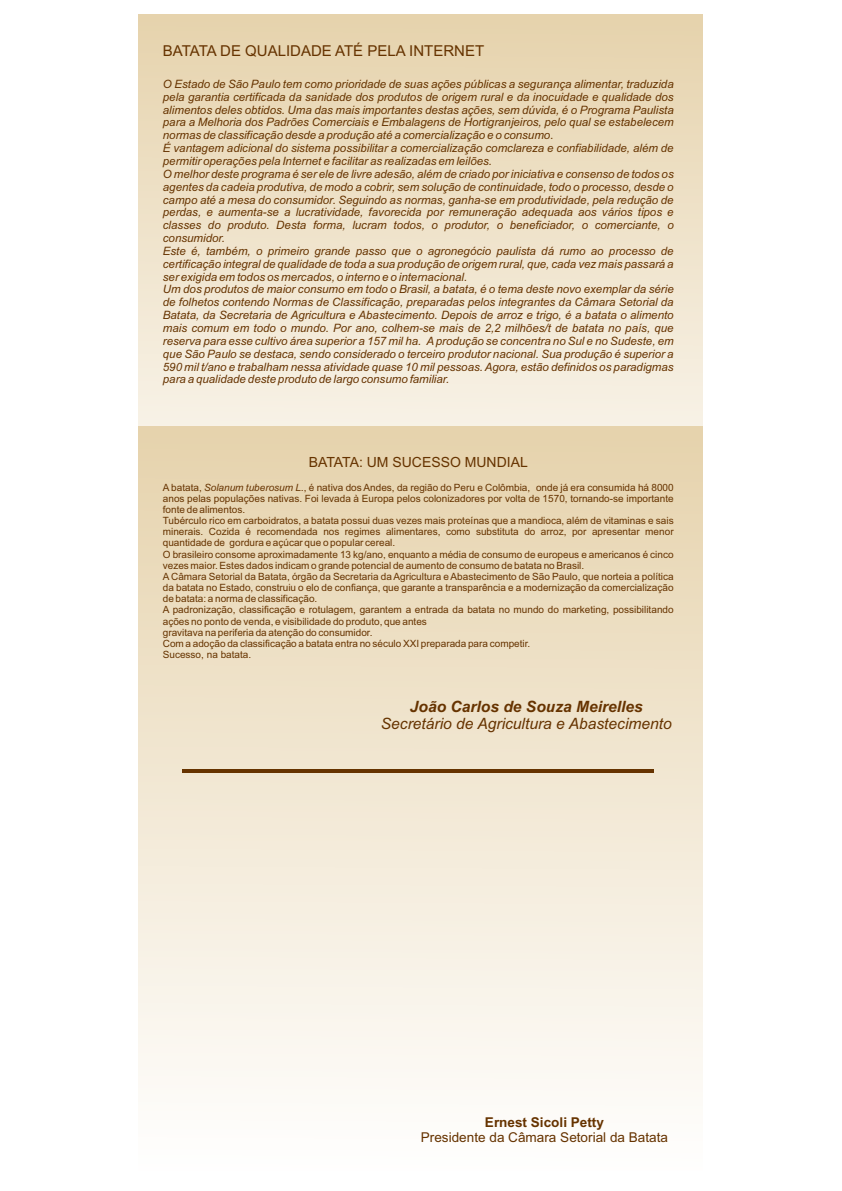
<style>
.page{position:relative;width:842px;height:1191px;background:#fff}
.page>*{position:absolute;margin:0;border:0;box-sizing:border-box;transform-origin:0 0}
.t1{font:italic 15.6px "Arial";color:#630}
.t2{font:italic 700 15.6px "Arial";color:#630}
.t3{font:15px "Arial";color:#630}
.t4{font:14px "Arial";color:#630}
.t5{font:13.6px "Arial";color:#630}
.t6{font:700 13.6px "Arial";color:#630}
.t7{font:italic 11.5px/12.8px "Arial";color:#630}
.t8{font:10px/11.2px "Arial";color:#630}
.s1{font-style:italic}
</style>
<div class="page">
<svg style="left:139px;top:14px;width:564px;height:413px;background:#eee2c9"></svg>
<div style="left:139px;top:427px;width:564px;height:743px;background:linear-gradient(to bottom,#e6d2ac,#fffefe)"></div>
<hr style="left:182px;top:769px;width:472px;height:3px;background:#630">
<h2 class="t3" style="left:163px;top:45px;width:323px">BATATA DE QUALIDADE ATÉ PELA INTERNET</h2>
<p class="t7" style="left:163px;top:78px;width:512px">O Estado de São Paulo tem como prioridade de suas ações públicas a segurança alimentar, traduzida pela garantia certificada da sanidade dos produtos de origem rural e da inocuidade e qualidade dos alimentos deles obtidos. Uma das mais importantes destas ações, sem dúvida, é o Programa Paulista para a Melhoria dos Padrões Comerciais e Embalagens de Hortigranjeiros, pelo qual se estabelecem normas de classificação desde a produção até a comercialização e o consumo.<br>É vantagem adicional do sistema possibilitar a comercialização comclareza e confiabilidade, além de permitir operações pela Internet e facilitar as realizadas em leilões.<br>O melhor deste programa é ser ele de livre adesão, além de criado por iniciativa e consenso de todos os agentes da cadeia produtiva, de modo a cobrir, sem solução de continuidade, todo o processo, desde o campo até a mesa do consumidor. Seguindo as normas, ganha-se em produtividade, pela redução de perdas, e aumenta-se a lucratividade, favorecida por remuneração adequada aos vários tipos e classes do produto. Desta forma, lucram todos, o produtor, o beneficiador, o comerciante, o consumidor.<br>Este é, também, o primeiro grande passo que o agronegócio paulista dá rumo ao processo de certificação integral de qualidade de toda a sua produção de origem rural, que, cada vez mais passará a ser exigida em todos os mercados, o interno e o internacional.<br>Um dos produtos de maior consumo em todo o Brasil, a batata, é o tema deste novo exemplar da série de folhetos contendo Normas de Classificação, preparadas pelos integrantes da Câmara Setorial da Batata, da Secretaria de Agricultura e Abastecimento. Depois de arroz e trigo, é a batata o alimento mais comum em todo o mundo. Por ano, colhem-se mais de 2,2 milhões/t de batata no país, que reserva para esse cultivo área superior a 157 mil ha. A produção se concentra no Sul e no Sudeste, em que São Paulo se destaca, sendo considerado o terceiro produtor nacional. Sua produção é superior a 590 mil t/ano e trabalham nessa atividade quase 10 mil pessoas. Agora, estão definidos os paradigmas para a qualidade deste produto de largo consumo familiar.</p>
<p class="t4" style="left:309px;top:457px;width:221px">BATATA: UM SUCESSO MUNDIAL</p>
<p class="t8" style="left:163px;top:482px;width:512px">A batata, <span class="s1">Solanum tuberosum L.</span>, é nativa dos Andes, da região do Peru e Colômbia, onde já era consumida há 8000 anos pelas populações nativas. Foi levada à Europa pelos colonizadores por volta de 1570, tornando-se importante fonte de alimentos.<br>Tubérculo rico em carboidratos, a batata possui duas vezes mais proteínas que a mandioca, além de vitaminas e sais minerais. Cozida é recomendada nos regimes alimentares, como substituta do arroz, por apresentar menor quantidade de gordura e açúcar que o popular cereal.<br>O brasileiro consome aproximadamente 13 kg/ano, enquanto a média de consumo de europeus e americanos é cinco vezes maior. Estes dados indicam o grande potencial de aumento de consumo de batata no Brasil.<br>A Câmara Setorial da Batata, órgão da Secretaria da Agricultura e Abastecimento de São Paulo, que norteia a política da batata no Estado, construiu o elo de confiança, que garante a transparência e a modernização da comercialização de batata: a norma de classificação.<br>A padronização, classificação e rotulagem, garantem a entrada da batata no mundo do marketing, possibilitando ações no ponto de venda, e visibilidade do produto, que antes<br>gravitava na periferia da atenção do consumidor.<br>Com a adoção da classificação a batata entra no século XXI preparada para competir.<br>Sucesso, na batata.</p>
<h1 class="t2" style="left:410px;top:700px;width:235px">João Carlos de Souza Meirelles</h1>
<h1 class="t1" style="left:381px;top:717px;width:292px">Secretário de Agricultura e Abastecimento</h1>
<p class="t6" style="left:485px;top:1117px;width:121px">Ernest Sicoli Petty</p>
<p class="t5" style="left:421px;top:1132px;width:249px">Presidente da Câmara Setorial da Batata</p>
</div>
